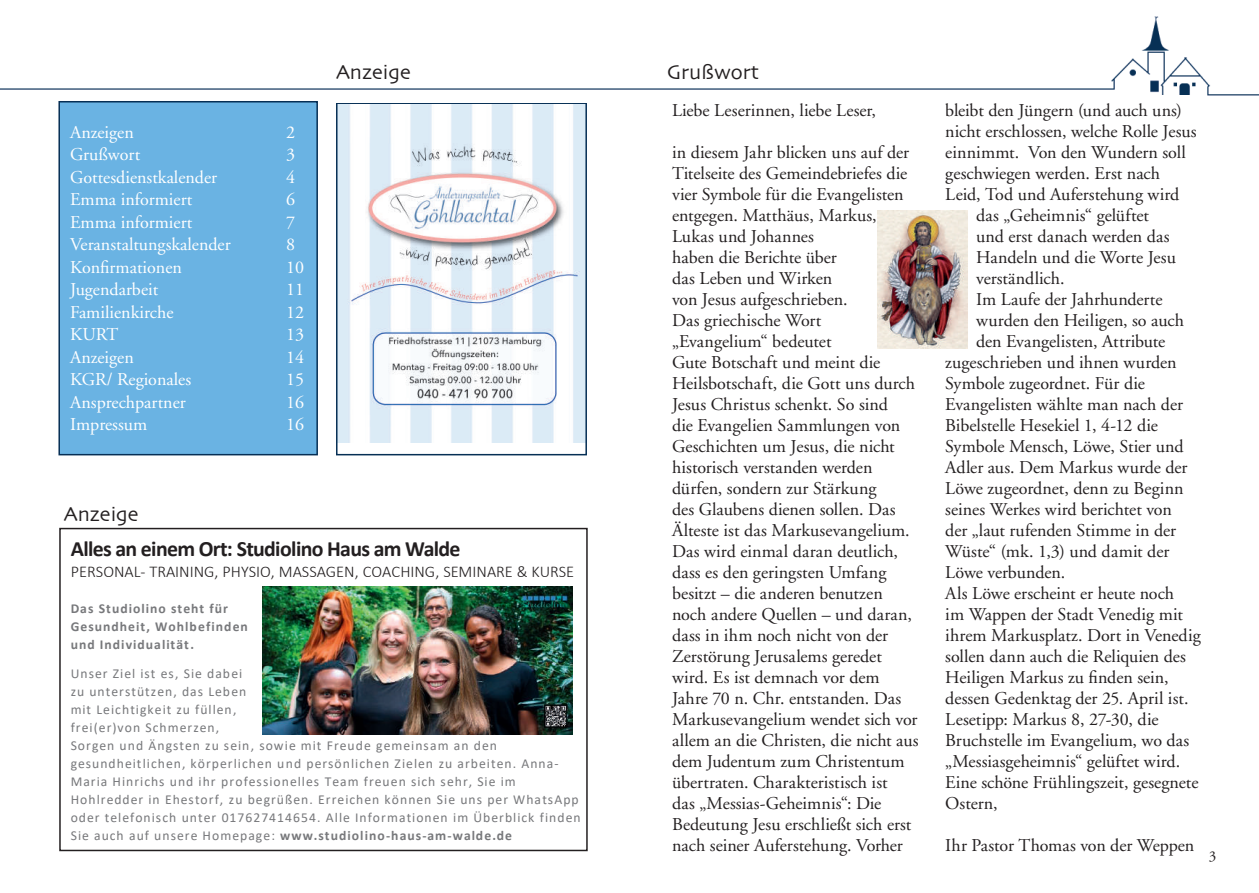
<style>
.page{position:relative;width:1259px;height:893px;background:#fff}
.page>*{position:absolute;margin:0;border:0;box-sizing:border-box;transform-origin:0 0}
.t1{font:700 21.9px "Calibri";letter-spacing:-.03em;color:#231f20}
.t2{font:21px "Skia Regular 1 1";color:#231f20}
.t3{font:18px/21px "Adobe Garamond";color:#231f20}
.t4{font:18px "Adobe Garamond";color:#fff}
.t5{font:300 16.5px "Calibri";color:#231f20}
.t6{font:15px "Adobe Garamond";color:#231f20}
.t7{font:13.65px/18px "Calibri";letter-spacing:.075em;color:#77787b}
.t8{font:700 13.65px/18px "Calibri";letter-spacing:.075em;color:#77787b}
.s1{font-weight:700}
</style>
<div class="page">
<img style="left:339px;top:105px;width:245px;height:338px">
<div style="left:336px;top:102px;width:251px;height:353px;border:2px solid #062f55"></div>
<img style="left:0;top:16px;width:1259px;height:80px">
<div style="left:59px;top:528px;width:529px;height:323px;border:2px solid #231f20"></div>
<img style="left:877px;top:210px;width:90px;height:139px">
<div style="left:58px;top:101px;width:260px;height:354px;background:#6ab3e3;border:2px solid #062f55"></div>
<img style="left:262px;top:587px;width:310px;height:147px">
<p class="t2" style="left:336px;top:59px;width:76px">Anzeige</p>
<p class="t2" style="left:666px;top:59px;width:94px">Grußwort</p>
<p class="t3" style="left:672px;top:100px;width:206px">Liebe Leserinnen, liebe Leser,</p>
<p class="t3" style="left:672px;top:142px;width:248px">in diesem Jahr blicken uns auf der<br>Titelseite des Gemeindebriefes die vier Symbole für die Evangelisten entgegen. Matthäus, Markus,<br>Lukas und Johannes<br>haben die Berichte über<br>das Leben und Wirken<br>von Jesus aufgeschrieben.<br>Das griechische Wort „Evangelium“ bedeutet<br>Gute Botschaft und meint die<br>Heilsbotschaft, die Gott uns durch<br>Jesus Christus schenkt. So sind<br>die Evangelien Sammlungen von<br>Geschichten um Jesus, die nicht historisch verstanden werden dürfen, sondern zur Stärkung<br>des Glaubens dienen sollen. Das<br>Älteste ist das Markusevangelium.<br>Das wird einmal daran deutlich, dass es den geringsten Umfang besitzt – die anderen benutzen noch andere Quellen – und daran, dass in ihm noch nicht von der<br>Zerstörung Jerusalems geredet wird. Es ist demnach vor dem<br>Jahre 70 n. Chr. entstanden. Das<br>Markusevangelium wendet sich vor allem an die Christen, die nicht aus dem Judentum zum Christentum übertraten. Charakteristisch ist<br>das „Messias-Geheimnis“: Die<br>Bedeutung Jesu erschließt sich erst nach seiner Auferstehung. Vorher</p>
<p class="t4" style="left:70px;top:122px;width:65px">Anzeigen</p>
<p class="t4" style="left:286px;top:122px;width:10px">2</p>
<p class="t4" style="left:70px;top:145px;width:72px">Grußwort</p>
<p class="t4" style="left:286px;top:145px;width:10px">3</p>
<p class="t4" style="left:70px;top:167px;width:149px">Gottesdienstkalender</p>
<p class="t4" style="left:286px;top:167px;width:10px">4</p>
<p class="t4" style="left:70px;top:190px;width:124px">Emma informiert</p>
<p class="t4" style="left:286px;top:190px;width:10px">6</p>
<p class="t4" style="left:70px;top:212px;width:124px">Emma informiert</p>
<p class="t4" style="left:286px;top:212px;width:10px">7</p>
<p class="t4" style="left:70px;top:235px;width:162px">Veranstaltungskalender</p>
<p class="t4" style="left:286px;top:235px;width:10px">8</p>
<p class="t4" style="left:70px;top:257px;width:113px">Konfirmationen</p>
<p class="t4" style="left:286px;top:257px;width:19px">10</p>
<p class="t4" style="left:70px;top:280px;width:90px">Jugendarbeit</p>
<p class="t4" style="left:286px;top:280px;width:19px">11</p>
<p class="t4" style="left:70px;top:302px;width:105px">Familienkirche</p>
<p class="t4" style="left:286px;top:302px;width:19px">12</p>
<p class="t4" style="left:70px;top:325px;width:50px">KURT</p>
<p class="t4" style="left:286px;top:325px;width:19px">13</p>
<p class="t4" style="left:70px;top:347px;width:65px">Anzeigen</p>
<p class="t4" style="left:286px;top:347px;width:19px">14</p>
<p class="t4" style="left:70px;top:370px;width:122px">KGR/ Regionales</p>
<p class="t4" style="left:286px;top:370px;width:19px">15</p>
<p class="t4" style="left:70px;top:392px;width:117px">Ansprechpartner</p>
<p class="t4" style="left:286px;top:392px;width:19px">16</p>
<p class="t4" style="left:70px;top:415px;width:79px">Impressum</p>
<p class="t4" style="left:286px;top:415px;width:19px">16</p>
<p class="t2" style="left:64px;top:501px;width:76px">Anzeige</p>
<p class="t1" style="left:71px;top:533px;width:391px">Alles an einem Ort: Studiolino Haus am Walde</p>
<p class="t5" style="left:71px;top:562px;width:505px">PERSONAL- TRAINING, PHYSIO, MASSAGEN, COACHING, SEMINARE &amp; KURSE</p>
<p class="t8" style="left:71px;top:599px;width:179px">Das Studiolino steht für<br>Gesundheit, Wohlbefinden und Individualität.</p>
<p class="t7" style="left:71px;top:664px;width:511px">Unser Ziel ist es, Sie dabei<br>zu unterstützen, das Leben<br>mit Leichtigkeit zu füllen,<br>frei(er)von Schmerzen,<br>Sorgen und Ängsten zu sein, sowie mit Freude gemeinsam an den gesundheitlichen, körperlichen und persönlichen Zielen zu arbeiten. Anna-Maria Hinrichs und ihr professionelles Team freuen sich sehr, Sie im Hohlredder in Ehestorf, zu begrüßen. Erreichen können Sie uns per WhatsApp oder telefonisch unter 017627414654. Alle Informationen im Überblick finden Sie auch auf unsere Homepage: <span class="s1">www.studiolino-haus-am-walde.de</span></p>
<p class="t3" style="left:945px;top:100px;width:238px">bleibt den Jüngern (und auch uns)</p>
<p class="t3" style="left:945px;top:121px;width:253px">nicht erschlossen, welche Rolle Jesus</p>
<p class="t3" style="left:945px;top:142px;width:242px">einnimmt. Von den Wundern soll</p>
<p class="t3" style="left:945px;top:163px;width:216px">geschwiegen werden. Erst nach</p>
<p class="t3" style="left:945px;top:184px;width:236px">Leid, Tod und Auferstehung wird</p>
<p class="t3" style="left:976px;top:205px;width:174px">das „Geheimnis“ gelüftet</p>
<p class="t3" style="left:976px;top:226px;width:195px">und erst danach werden das</p>
<p class="t3" style="left:976px;top:247px;width:201px">Handeln und die Worte Jesu</p>
<p class="t3" style="left:976px;top:268px;width:90px">verständlich.</p>
<p class="t3" style="left:976px;top:289px;width:188px">Im Laufe der Jahrhunderte</p>
<p class="t3" style="left:976px;top:310px;width:209px">wurden den Heiligen, so auch</p>
<p class="t3" style="left:976px;top:331px;width:191px">den Evangelisten, Attribute</p>
<p class="t3" style="left:945px;top:352px;width:233px">zugeschrieben und ihnen wurden</p>
<p class="t3" style="left:945px;top:373px;width:201px">Symbole zugeordnet. Für die</p>
<p class="t3" style="left:945px;top:394px;width:239px">Evangelisten wählte man nach der</p>
<p class="t3" style="left:945px;top:415px;width:214px">Bibelstelle Hesekiel 1, 4-12 die</p>
<p class="t3" style="left:945px;top:436px;width:240px">Symbole Mensch, Löwe, Stier und</p>
<p class="t3" style="left:945px;top:457px;width:244px">Adler aus. Dem Markus wurde der</p>
<p class="t3" style="left:945px;top:478px;width:240px">Löwe zugeordnet, denn zu Beginn</p>
<p class="t3" style="left:945px;top:499px;width:228px">seines Werkes wird berichtet von</p>
<p class="t3" style="left:945px;top:520px;width:232px">der „laut rufenden Stimme in der</p>
<p class="t3" style="left:945px;top:541px;width:225px">Wüste“ (mk. 1,3) und damit der</p>
<p class="t3" style="left:945px;top:562px;width:121px">Löwe verbunden.</p>
<p class="t3" style="left:945px;top:583px;width:230px">Als Löwe erscheint er heute noch</p>
<p class="t3" style="left:945px;top:604px;width:239px">im Wappen der Stadt Venedig mit</p>
<p class="t3" style="left:945px;top:625px;width:257px">ihrem Markusplatz. Dort in Venedig</p>
<p class="t3" style="left:945px;top:646px;width:242px">sollen dann auch die Reliquien des</p>
<p class="t3" style="left:945px;top:667px;width:225px">Heiligen Markus zu finden sein,</p>
<p class="t3" style="left:945px;top:688px;width:245px">dessen Gedenktag der 25. April ist.</p>
<p class="t3" style="left:945px;top:709px;width:215px">Lesetipp: Markus 8, 27-30, die</p>
<p class="t3" style="left:945px;top:730px;width:246px">Bruchstelle im Evangelium, wo das</p>
<p class="t3" style="left:945px;top:751px;width:236px">„Messiasgeheimnis“ gelüftet wird.</p>
<p class="t3" style="left:945px;top:772px;width:255px">Eine schöne Frühlingszeit, gesegnete</p>
<p class="t3" style="left:945px;top:793px;width:54px">Ostern,</p>
<p class="t3" style="left:945px;top:835px;width:251px">Ihr Pastor Thomas von der Weppen</p>
<p class="t6" style="left:1209px;top:848px;width:9px">3</p>
</div>
